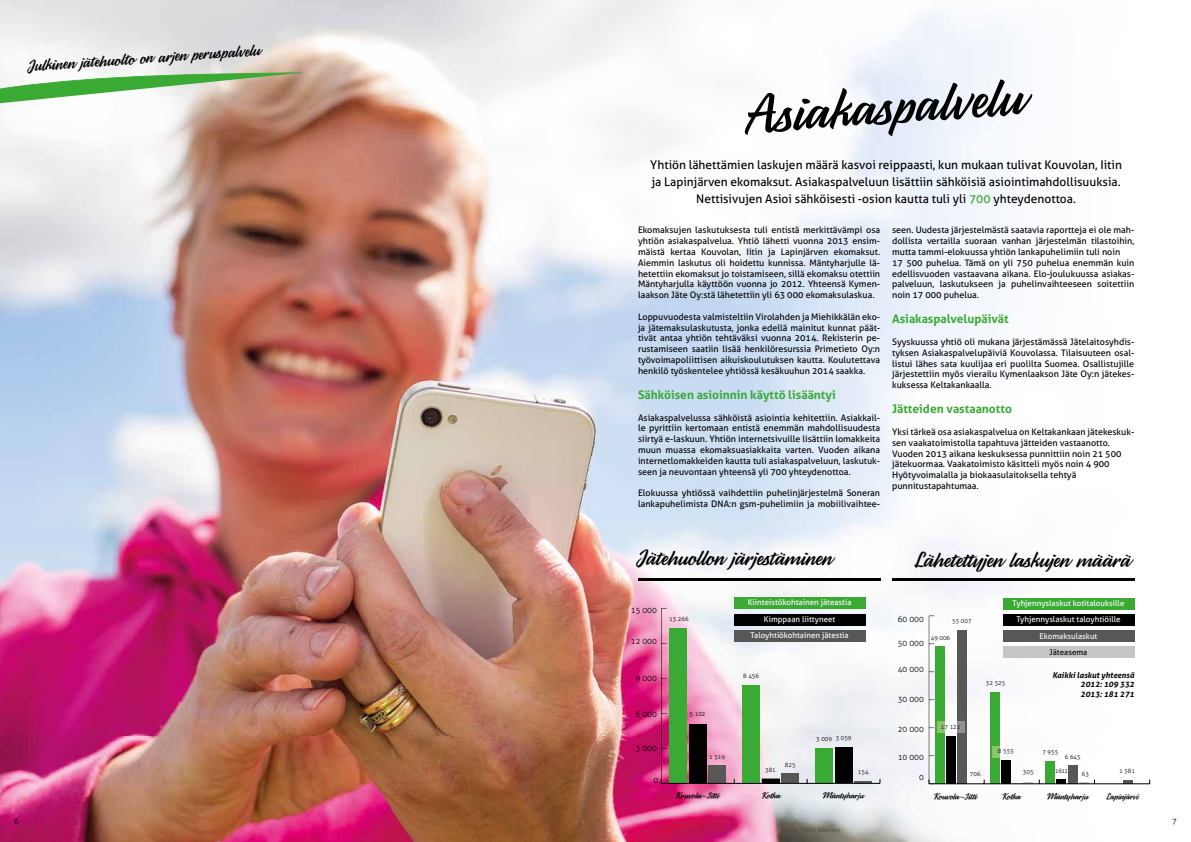
<style>
.page{position:relative;width:1191px;height:842px;background:#fff}
.page>*{position:absolute;margin:0;border:0;box-sizing:border-box;transform-origin:0 0}
.t1{font:60px "Parsley Script";color:#000}
.t2{font:24px "Parsley Script";color:#000}
.t3{font:18px "Parsley Script";color:#000}
.t4{font:12px/17px "Aller";color:#000;text-align:center}
.t5{font:700 12px "Aller";color:#3aaa35}
.t6{font:10px "Parsley Script";color:#000}
.t7{font:9px/10.8px "Aller";color:#000;text-align:justify}
.t8{font:8px/16.2px "Aller";color:#fff;text-align:center}
.t9{font:300 8px "Aller";color:#000}
.t10{font:italic 700 8px/9.6px "Aller";color:#000;text-align:justify}
.t11{font:8px "Aller";color:#000}
.t12{font:300 6px "Aller";color:#000}
.t13{font:italic 300 6px "Aller";color:#474746}
.s1{color:#3aaa35}
</style>
<div class="page">
<img style="left:0;top:0;width:1151px;height:842px">
<svg style="left:0;top:72px;width:301px;height:42px"></svg>
<hr style="left:638px;top:578px;width:242px;height:2px;background:#000">
<hr style="left:638px;top:581px;width:242px;height:1px;background:#000">
<div style="left:734px;top:598px;width:131px;height:11px;background:#3aaa35"></div>
<hr style="left:661px;top:608px;width:1px;height:175px;background:#000">
<div style="left:708px;top:765px;width:18px;height:18px;background:#575756"></div>
<div style="left:781px;top:774px;width:17px;height:9px;background:#575756"></div>
<svg style="left:854px;top:781px;width:17px;height:2px"></svg>
<div style="left:689px;top:724px;width:17px;height:59px;background:#000"></div>
<svg style="left:762px;top:778px;width:17px;height:5px"></svg>
<div style="left:835px;top:747px;width:17px;height:36px;background:#000"></div>
<div style="left:669px;top:629px;width:18px;height:154px;background:#3aaa35"></div>
<div style="left:742px;top:685px;width:18px;height:98px;background:#3aaa35"></div>
<div style="left:815px;top:748px;width:18px;height:35px;background:#3aaa35"></div>
<hr style="left:661px;top:783px;width:219px;height:1px;background:#000">
<svg style="left:661px;top:779px;width:5px;height:5px"></svg>
<div style="left:734px;top:614px;width:131px;height:11px;background:#000"></div>
<div style="left:734px;top:630px;width:131px;height:11px;background:#575756"></div>
<img style="left:891px;top:719px;width:40px;height:21px">
<hr style="left:928px;top:616px;width:1px;height:168px;background:#000">
<div style="left:957px;top:630px;width:9px;height:154px;background:#575756"></div>
<div style="left:1067px;top:765px;width:10px;height:19px;background:#575756"></div>
<svg style="left:1123px;top:780px;width:9px;height:3px"></svg>
<div style="left:946px;top:736px;width:9px;height:48px;background:#000"></div>
<div style="left:1001px;top:760px;width:10px;height:24px;background:#000"></div>
<div style="left:1056px;top:779px;width:10px;height:5px;background:#000"></div>
<div style="left:935px;top:647px;width:9px;height:137px;background:#3aaa35"></div>
<div style="left:990px;top:693px;width:10px;height:91px;background:#3aaa35"></div>
<div style="left:1045px;top:761px;width:10px;height:23px;background:#3aaa35"></div>
<svg style="left:944px;top:721px;width:13px;height:12px"></svg>
<div style="left:957px;top:721px;width:7px;height:12px;background:#919190"></div>
<div style="left:937px;top:721px;width:7px;height:12px;background:#8cc36f"></div>
<svg style="left:1078px;top:782px;width:10px;height:3px"></svg>
<hr style="left:929px;top:783px;width:220px;height:1px;background:#000">
<svg style="left:928px;top:780px;width:6px;height:4px"></svg>
<svg style="left:1023px;top:780px;width:16px;height:4px"></svg>
<div style="left:1002px;top:598px;width:132px;height:12px;background:#3aaa35"></div>
<div style="left:1002px;top:614px;width:132px;height:12px;background:#000"></div>
<div style="left:1002px;top:631px;width:132px;height:11px;background:#575756"></div>
<div style="left:1002px;top:647px;width:132px;height:11px;background:#c6c6c6"></div>
<hr style="left:892px;top:578px;width:242px;height:2px;background:#000">
<hr style="left:892px;top:581px;width:242px;height:1px;background:#000">
<img style="left:1000px;top:746px;width:19px;height:12px">
<div style="left:992px;top:746px;width:8px;height:12px;background:#8cc36f"></div>
<h3 class="t3" style="left:28px;top:57px;width:234px;rotate:-4deg">Julkinen jätehuolto on arjen peruspalvelu</h3>
<h1 class="t1" style="left:745px;top:86px;width:277px;rotate:-4deg">Asiakaspalvelu</h1>
<p class="t4" style="left:650px;top:156px;width:473px">Yhtiön lähettämien laskujen määrä kasvoi reippaasti, kun mukaan tulivat Kouvolan, Iitin ja Lapinjärven ekomaksut. Asiakaspalveluun lisättiin sähköisiä asiointimahdollisuuksia.<br>Nettisivujen Asioi sähköisesti -osion kautta tuli yli <span class="s1">700</span> yhteydenottoa.</p>
<p class="t7" style="left:638px;top:225px;width:244px">Ekomaksujen laskutuksesta tuli entistä merkittävämpi osa yhtiön asiakaspalvelua. Yhtiö lähetti vuonna 2013 ensim&shy;mäistä kertaa Kouvolan, Iitin ja Lapinjärven ekomaksut.<br>Aiemmin laskutus oli hoidettu kunnissa. Mäntyharjulle lä&shy;hetettiin ekomaksut jo toistamiseen, sillä ekomaksu otettiin Mäntyharjulla käyttöön vuonna jo 2012. Yhteensä Kymen&shy;laakson Jäte Oy:stä lähetettiin yli 63 000 ekomaksulaskua.</p>
<p class="t7" style="left:638px;top:311px;width:244px">Loppuvuodesta valmisteltiin Virolahden ja Miehikkälän eko&shy;ja jätemaksulaskutusta, jonka edellä mainitut kunnat päät&shy;tivät antaa yhtiön tehtäväksi vuonna 2014. Rekisterin pe&shy;rustamiseen saatiin lisää henkilöresurssia Primetieto Oy:n työvoimapoliittisen aikuiskoulutuksen kautta. Koulutettava henkilö työskentelee yhtiössä kesäkuuhun 2014 saakka.</p>
<h3 class="t5" style="left:638px;top:387px;width:199px">Sähköisen asioinnin käyttö lisääntyi</h3>
<p class="t7" style="left:638px;top:412px;width:244px">Asiakaspalvelussa sähköistä asiointia kehitettiin. Asiakkail&shy;le pyrittiin kertomaan entistä enemmän mahdollisuudesta siirtyä e-laskuun. Yhtiön internetsivuille lisättiin lomakkeita muun muassa ekomaksuasiakkaita varten. Vuoden aikana internetlomakkeiden kautta tuli asiakaspalveluun, laskutuk&shy;seen ja neuvontaan yhteensä yli 700 yhteydenottoa.</p>
<p class="t7" style="left:638px;top:488px;width:244px">Elokuussa yhtiössä vaihdettiin puhelinjärjestelmä Soneran lankapuhelimista DNA:n gsm-puhelimiin ja mobiilivaihtee-</p>
<p class="t7" style="left:892px;top:225px;width:244px;text-align:left">seen. Uudesta järjestelmästä saatavia raportteja ei ole mah&shy;dollista vertailla suoraan vanhan järjestelmän tilastoihin, mutta tammi-elokuussa yhtiön lankapuhelimiin tuli noin<br>17 500 puhelua. Tämä on yli 750 puhelua enemmän kuin edellisvuoden vastaavana aikana. Elo-joulukuussa asiakas&shy;palveluun, laskutukseen ja puhelinvaihteeseen soitettiin noin 17 000 puhelua.</p>
<h3 class="t5" style="left:892px;top:312px;width:118px">Asiakaspalvelupäivät</h3>
<p class="t7" style="left:892px;top:336px;width:244px">Syyskuussa yhtiö oli mukana järjestämässä Jätelaitosyhdis&shy;tyksen Asiakaspalvelupäiviä Kouvolassa. Tilaisuuteen osal&shy;listui lähes sata kuulijaa eri puolilta Suomea. Osallistujille järjestettiin myös vierailu Kymenlaakson Jäte Oy:n jätekes&shy;kuksessa Keltakankaalla.</p>
<h3 class="t5" style="left:892px;top:402px;width:121px">Jätteiden vastaanotto</h3>
<p class="t7" style="left:892px;top:426px;width:244px;text-align:left">Yksi tärkeä osa asiakaspalvelua on Keltakankaan jätekeskuk&shy;sen vaakatoimistolla tapahtuva jätteiden vastaanotto.<br>Vuoden 2013 aikana keskuksessa punnittiin noin 21 500 jätekuormaa. Vaakatoimisto käsitteli myös noin 4 900<br>Hyötyvoimalalla ja biokaasulaitoksella tehtyä punnitustapahtumaa.</p>
<h2 class="t2" style="left:638px;top:546px;width:195px">Jätehuollon järjestäminen</h2>
<h2 class="t2" style="left:917px;top:548px;width:214px">Lähetettyjen laskujen määrä</h2>
<p class="t9" style="left:631px;top:605px;width:27px">15 000</p>
<p class="t9" style="left:631px;top:637px;width:27px">12 000</p>
<p class="t9" style="left:635px;top:673px;width:23px">9 000</p>
<p class="t9" style="left:635px;top:710px;width:23px">6 000</p>
<p class="t9" style="left:635px;top:744px;width:23px">3 000</p>
<p class="t9" style="left:653px;top:775px;width:6px">0</p>
<p class="t8" style="left:748px;top:594px;width:105px">Kiinteistökohtainen jäteastia</p>
<p class="t8" style="left:1012px;top:595px;width:113px">Tyhjennyslaskut kotitalouksille<br>Tyhjennyslaskut taloyhtiöille<br>Ekomaksulaskut</p>
<p class="t11" style="left:1049px;top:647px;width:39px">Jäteasema</p>
<p class="t8" style="left:750px;top:611px;width:100px">Kimppaan liittyneet<br>Taloyhtiökohtainen jätestia</p>
<p class="t9" style="left:898px;top:614px;width:27px">60 000</p>
<p class="t9" style="left:898px;top:638px;width:27px">50 000</p>
<p class="t9" style="left:898px;top:664px;width:27px">40 000</p>
<p class="t9" style="left:898px;top:694px;width:27px">30 000</p>
<p class="t9" style="left:898px;top:725px;width:27px">20 000</p>
<p class="t9" style="left:898px;top:752px;width:27px">10 000</p>
<p class="t9" style="left:919px;top:773px;width:6px">0</p>
<p class="t12" style="left:669px;top:615px;width:21px">13 266</p>
<p class="t12" style="left:952px;top:617px;width:21px">55 007</p>
<p class="t12" style="left:930px;top:634px;width:21px">49 006</p>
<p class="t10" style="left:1080px;top:670px;width:55px;text-indent:-28px">Kaikki laskut yhteensä 2012: 109 332<br>2013: 181 271</p>
<p class="t12" style="left:743px;top:672px;width:17px">8 456</p>
<p class="t12" style="left:986px;top:680px;width:21px">32 525</p>
<p class="t12" style="left:689px;top:711px;width:17px">5 102</p>
<p class="t12" style="left:941px;top:723px;width:21px">17 121</p>
<p class="t12" style="left:816px;top:735px;width:37px">3 009 3 059</p>
<p class="t12" style="left:998px;top:747px;width:17px">8 553</p>
<p class="t12" style="left:1042px;top:749px;width:17px">7 955</p>
<p class="t12" style="left:1054px;top:767px;width:15px">1 611</p>
<p class="t12" style="left:1065px;top:753px;width:17px">6 645</p>
<p class="t12" style="left:709px;top:753px;width:17px">1 519</p>
<p class="t12" style="left:785px;top:761px;width:12px">825</p>
<p class="t12" style="left:765px;top:766px;width:12px">381</p>
<p class="t12" style="left:1119px;top:767px;width:17px">1 381</p>
<p class="t12" style="left:1023px;top:768px;width:12px">305</p>
<p class="t12" style="left:857px;top:769px;width:12px">154</p>
<p class="t12" style="left:970px;top:770px;width:12px">706</p>
<p class="t12" style="left:1081px;top:770px;width:9px">63</p>
<p class="t6" style="left:677px;top:791px;width:44px">Kouvola-Iitti</p>
<p class="t6" style="left:762px;top:791px;width:19px">Kotka</p>
<p class="t6" style="left:823px;top:791px;width:42px">Mäntyharju</p>
<p class="t6" style="left:934px;top:792px;width:44px">Kouvola-Iitti</p>
<p class="t6" style="left:1003px;top:792px;width:19px">Kotka</p>
<p class="t6" style="left:1047px;top:792px;width:42px">Mäntyharju</p>
<p class="t6" style="left:1107px;top:792px;width:32px">Lapinjärvi</p>
<p class="t9" style="left:14px;top:816px;width:6px">6</p>
<p class="t9" style="left:1172px;top:816px;width:6px">7</p>
<p class="t13" style="left:785px;top:826px;width:56px">Kuva: Mikko Nikkinen</p>
</div>
